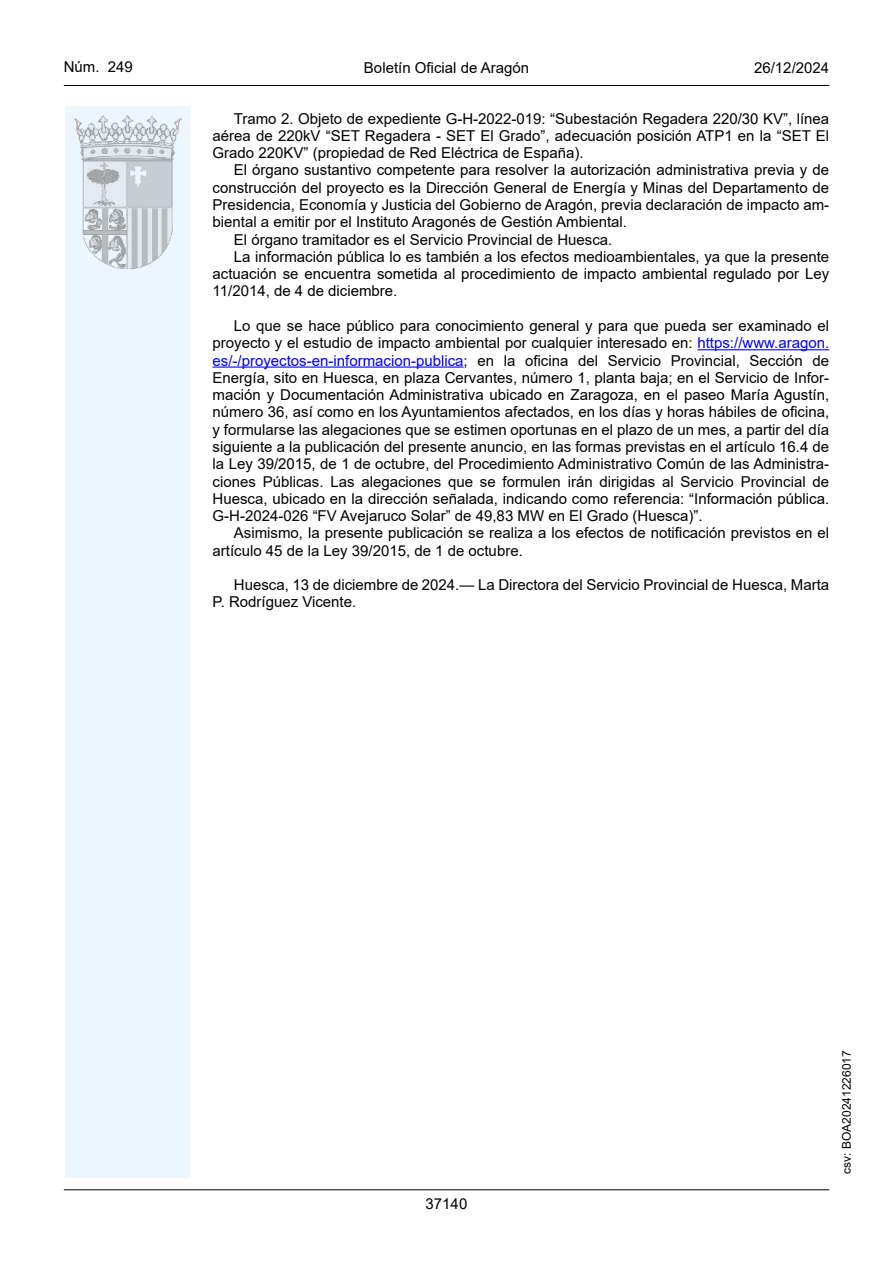
<style>
.page{position:relative;width:893px;height:1263px;background:#fff}
.page>*{position:absolute;margin:0;border:0;box-sizing:border-box;transform-origin:0 0}
.inicio_de_parrafo{font:15px/17.2px "Arial";color:#000;text-align:justify}
.estilo_head-c{font:15px "Arial";color:#000}
.estilo_head-d{font:15px "Arial MT2";color:#000}
.estilo_head-i{font:15px "Arial MT2";color:#000}
.numero_pagina{font:15px "Arial MT2";color:#000}
.estilo_head-i-2{font:12px "Arial MT2";color:#000}
.s1{color:#0000fa}
</style>
<div class="page">
<hr style="left:64px;top:1189px;width:765px;height:1px;background:#000">
<hr style="left:64px;top:85px;width:765px;height:1px;background:#000">
<div style="left:65px;top:106px;width:125px;height:1072px;background:#edf6fe"></div>
<img style="left:75px;top:115px;width:106px;height:153px">
<hr style="left:697px;top:349px;width:132px;height:1px;background:#0000fa">
<hr style="left:213px;top:366px;width:251px;height:2px;background:#0000fa">
<p class="estilo_head-i" style="left:64px;top:57px;width:71px">Núm. 249</p>
<p class="estilo_head-c" style="left:364px;top:57px;width:167px">Boletín Oficial de Aragón</p>
<p class="estilo_head-d" style="left:754px;top:57px;width:77px">26/12/2024</p>
<p class="inicio_de_parrafo" style="left:213px;top:110px;width:618px;text-indent:21px">Tramo 2. Objeto de expediente G-H-2022-019: “Subestación Regadera 220/30 KV”, línea aérea de 220kV “SET Regadera - SET El Grado”, adecuación posición ATP1 en la “SET El Grado 220KV” (propiedad de Red Eléctrica de España).</p>
<p class="inicio_de_parrafo" style="left:213px;top:161px;width:618px;text-indent:21px">El órgano sustantivo competente para resolver la autorización administrativa previa y de construcción del proyecto es la Dirección General de Energía y Minas del Departamento de Presidencia, Economía y Justicia del Gobierno de Aragón, previa declaración de impacto am&shy;biental a emitir por el Instituto Aragonés de Gestión Ambiental.</p>
<p class="inicio_de_parrafo" style="left:234px;top:231px;width:380px">El órgano tramitador es el Servicio Provincial de Huesca.</p>
<p class="inicio_de_parrafo" style="left:213px;top:248px;width:618px;text-indent:21px">La información pública lo es también a los efectos medioambientales, ya que la presente actuación se encuentra sometida al procedimiento de impacto ambiental regulado por Ley 11/2014, de 4 de diciembre.</p>
<p class="inicio_de_parrafo" style="left:213px;top:317px;width:618px;text-indent:21px">Lo que se hace público para conocimiento general y para que pueda ser examinado el proyecto y el estudio de impacto ambiental por cualquier interesado en: <span class="s1">https://www.aragon. es/-/proyectos-en-informacion-publica</span>; en la oficina del Servicio Provincial, Sección de Energía, sito en Huesca, en plaza Cervantes, número 1, planta baja; en el Servicio de Infor&shy;mación y Documentación Administrativa ubicado en Zaragoza, en el paseo María Agustín, número 36, así como en los Ayuntamientos afectados, en los días y horas hábiles de oficina, y formularse las alegaciones que se estimen oportunas en el plazo de un mes, a partir del día siguiente a la publicación del presente anuncio, en las formas previstas en el artículo 16.4 de la Ley 39/2015, de 1 de octubre, del Procedimiento Administrativo Común de las Administra&shy;ciones Públicas. Las alegaciones que se formulen irán dirigidas al Servicio Provincial de Huesca, ubicado en la dirección señalada, indicando como referencia: “Información pública.<br>G-H-2024-026 “FV Avejaruco Solar” de 49,83 MW en El Grado (Huesca)”.</p>
<p class="inicio_de_parrafo" style="left:213px;top:524px;width:618px;text-indent:21px">Asimismo, la presente publicación se realiza a los efectos de notificación previstos en el artículo 45 de la Ley 39/2015, de 1 de octubre.</p>
<p class="inicio_de_parrafo" style="left:213px;top:576px;width:618px;text-indent:21px">Huesca, 13 de diciembre de 2024.— La Directora del Servicio Provincial de Huesca, Marta<br>P. Rodríguez Vicente.</p>
<p class="numero_pagina" style="left:426px;top:1193px;width:43px">37140</p>
<p class="estilo_head-i-2" style="left:838px;top:1174px;width:125px;rotate:-90deg">csv: BOA20241226017</p>
</div>
